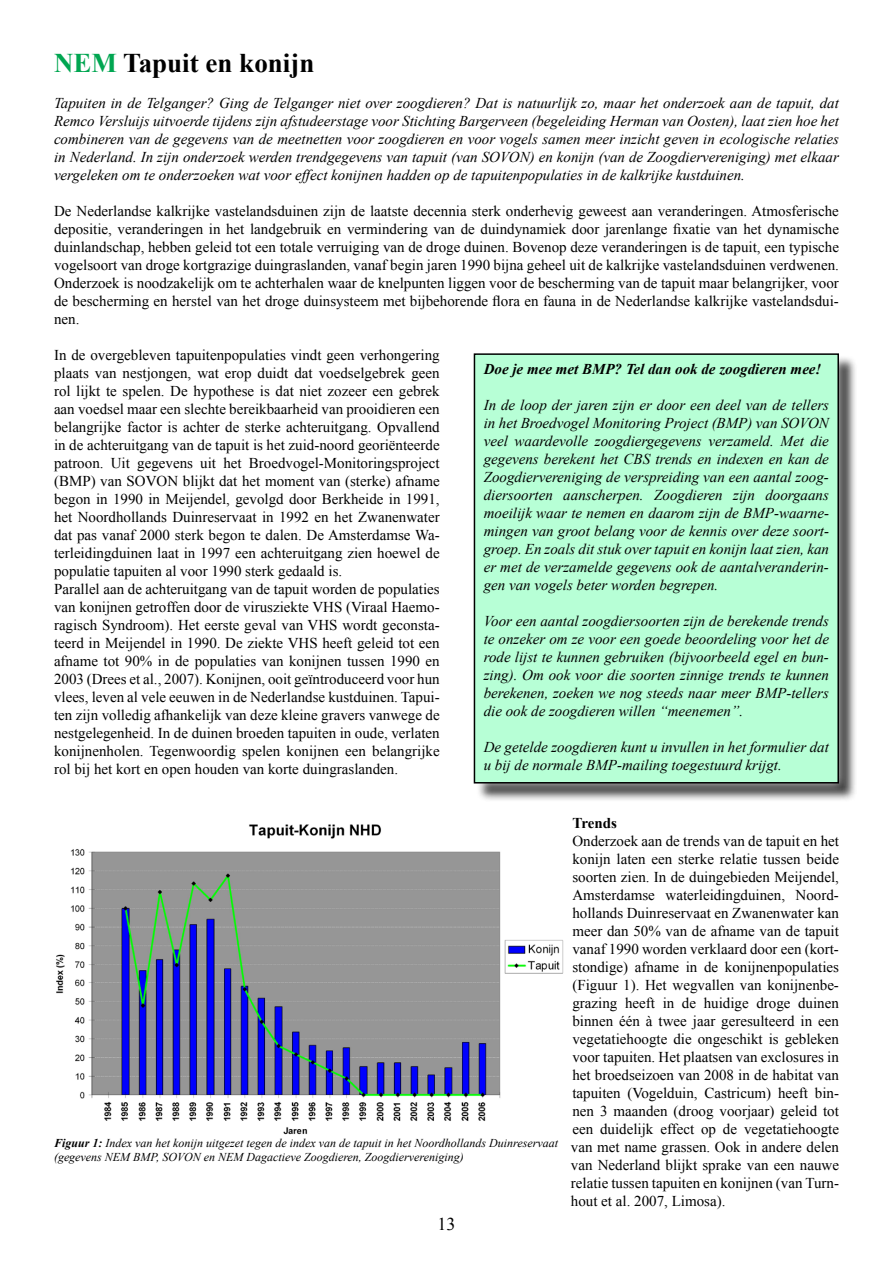
<style>
.page{position:relative;width:893px;height:1263px;background:#fff}
.page>*{position:absolute;margin:0;border:0;box-sizing:border-box;transform-origin:0 0}
.t1{font:700 27px "Times New Roman";color:#000}
.t2{font:18px "Times New Roman";color:#000}
.t3{font:15px/18px "Times New Roman";color:#000;text-align:justify}
.t4{font:italic 15px/18px "Times New Roman";color:#000;text-align:justify}
.t5{font:italic 700 15px "Times New Roman";color:#000}
.t6{font:700 15px "Times New Roman";color:#000}
.t7{font:italic 12px/14.4px "Times New Roman";color:#000}
.s1{color:#00a651}
.s2{font-weight:700}
</style>
<div class="page">
<div style="left:464px;top:344px;width:402px;height:455px;background:#fff;opacity:.75"></div>
<div style="left:474px;top:354px;width:364px;height:429px;background:#b7ffd6"></div>
<div style="left:474px;top:353px;width:365px;height:430px;border:2px solid #000"></div>
<img style="left:56px;top:824px;width:508px;height:310px">
<h1 class="t1" style="left:54px;top:45px;width:262px"><span class="s1">NEM</span> Tapuit en konijn</h1>
<p class="t4" style="left:54px;top:94px;width:786px">Tapuiten in de Telganger? Ging de Telganger niet over zoogdieren? Dat is natuurlijk zo, maar het onderzoek aan de tapuit, dat Remco Versluijs uitvoerde tijdens zijn afstudeerstage voor Stichting Bargerveen (begeleiding Herman van Oosten), laat zien hoe het combineren van de gegevens van de meetnetten voor zoogdieren en voor vogels samen meer inzicht geven in ecologische relaties in Nederland. In zijn onderzoek werden trendgegevens van tapuit (van SOVON) en konijn (van de Zoogdiervereniging) met elkaar vergeleken om te onderzoeken wat voor effect konijnen hadden op de tapuitenpopulaties in de kalkrijke kustduinen.</p>
<p class="t3" style="left:54px;top:202px;width:786px">De Nederlandse kalkrijke vastelandsduinen zijn de laatste decennia sterk onderhevig geweest aan veranderingen. Atmosferische depositie, veranderingen in het landgebruik en vermindering van de duindynamiek door jarenlange fixatie van het dynamische duinlandschap, hebben geleid tot een totale verruiging van de droge duinen. Bovenop deze veranderingen is de tapuit, een typische vogelsoort van droge kortgrazige duingraslanden, vanaf begin jaren 1990 bijna geheel uit de kalkrijke vastelandsduinen verdwenen.<br>Onderzoek is noodzakelijk om te achterhalen waar de knelpunten liggen voor de bescherming van de tapuit maar belangrijker, voor de bescherming en herstel van het droge duinsysteem met bijbehorende flora en fauna in de Nederlandse kalkrijke vastelandsdui&shy;nen.</p>
<p class="t3" style="left:54px;top:346px;width:387px;text-align:left">In de overgebleven tapuitenpopulaties vindt geen verhongering plaats van nestjongen, wat erop duidt dat voedselgebrek geen rol lijkt te spelen. De hypothese is dat niet zozeer een gebrek aan voedsel maar een slechte bereikbaarheid van prooidieren een belangrijke factor is achter de sterke achteruitgang. Opvallend in de achteruitgang van de tapuit is het zuid-noord georiënteerde patroon. Uit gegevens uit het Broedvogel-Monitoringsproject (BMP) van SOVON blijkt dat het moment van (sterke) afname begon in 1990 in Meijendel, gevolgd door Berkheide in 1991, het Noordhollands Duinreservaat in 1992 en het Zwanenwater dat pas vanaf 2000 sterk begon te dalen. De Amsterdamse Wa&shy;terleidingduinen laat in 1997 een achteruitgang zien hoewel de populatie tapuiten al voor 1990 sterk gedaald is.<br>Parallel aan de achteruitgang van de tapuit worden de populaties van konijnen getroffen door de virusziekte VHS (Viraal Haemo&shy;ragisch Syndroom). Het eerste geval van VHS wordt geconsta&shy;teerd in Meijendel in 1990. De ziekte VHS heeft geleid tot een afname tot 90% in de populaties van konijnen tussen 1990 en 2003 (Drees et al., 2007). Konijnen, ooit geïntroduceerd voor hun vlees, leven al vele eeuwen in de Nederlandse kustduinen. Tapui&shy;ten zijn volledig afhankelijk van deze kleine gravers vanwege de nestgelegenheid. In de duinen broeden tapuiten in oude, verlaten konijnenholen. Tegenwoordig spelen konijnen een belangrijke rol bij het kort en open houden van korte duingraslanden.</p>
<p class="t5" style="left:484px;top:358px;width:339px">Doe je mee met BMP? Tel dan ook de zoogdieren mee!</p>
<p class="t4" style="left:484px;top:395px;width:347px">In de loop der jaren zijn er door een deel van de tellers in het Broedvogel Monitoring Project (BMP) van SOVON veel waardevolle zoogdiergegevens verzameld. Met die gegevens berekent het CBS trends en indexen en kan de Zoogdiervereniging de verspreiding van een aantal zoog&shy;diersoorten aanscherpen. Zoogdieren zijn doorgaans moeilijk waar te nemen en daarom zijn de BMP-waarne&shy;mingen van groot belang voor de kennis over deze soort&shy;groep. En zoals dit stuk over tapuit en konijn laat zien, kan er met de verzamelde gegevens ook de aantalveranderin&shy;gen van vogels beter worden begrepen.</p>
<p class="t4" style="left:484px;top:611px;width:347px">Voor een aantal zoogdiersoorten zijn de berekende trends te onzeker om ze voor een goede beoordeling voor het de rode lijst te kunnen gebruiken (bijvoorbeeld egel en bun&shy;zing). Om ook voor die soorten zinnige trends te kunnen berekenen, zoeken we nog steeds naar meer BMP-tellers die ook de zoogdieren willen “meenemen”.</p>
<p class="t4" style="left:484px;top:737px;width:347px">De getelde zoogdieren kunt u invullen in het formulier dat u bij de normale BMP-mailing toegestuurd krijgt.</p>
<p class="t7" style="left:54px;top:1135px;width:506px"><span class="s2">Figuur 1:</span> Index van het konijn uitgezet tegen de index van de tapuit in het Noordhollands Duinreservaat (gegevens NEM BMP, SOVON en NEM Dagactieve Zoogdieren, Zoogdiervereniging)</p>
<p class="t2" style="left:437px;top:1212px;width:19px">13</p>
<p class="t6" style="left:572px;top:813px;width:46px">Trends</p>
<p class="t3" style="left:571px;top:832px;width:270px">Onderzoek aan de trends van de tapuit en het konijn laten een sterke relatie tussen beide soorten zien. In de duingebieden Meijendel, Amsterdamse waterleidingduinen, Noord&shy;hollands Duinreservaat en Zwanenwater kan meer dan 50% van de afname van de tapuit vanaf 1990 worden verklaard door een (kort&shy;stondige) afname in de konijnenpopulaties (Figuur 1). Het wegvallen van konijnenbe&shy;grazing heeft in de huidige droge duinen binnen één à twee jaar geresulteerd in een vegetatiehoogte die ongeschikt is gebleken voor tapuiten. Het plaatsen van exclosures in het broedseizoen van 2008 in de habitat van tapuiten (Vogelduin, Castricum) heeft bin&shy;nen 3 maanden (droog voorjaar) geleid tot een duidelijk effect op de vegetatiehoogte van met name grassen. Ook in andere delen van Nederland blijkt sprake van een nauwe relatie tussen tapuiten en konijnen (van Turn&shy;hout et al. 2007, Limosa).</p>
</div>
